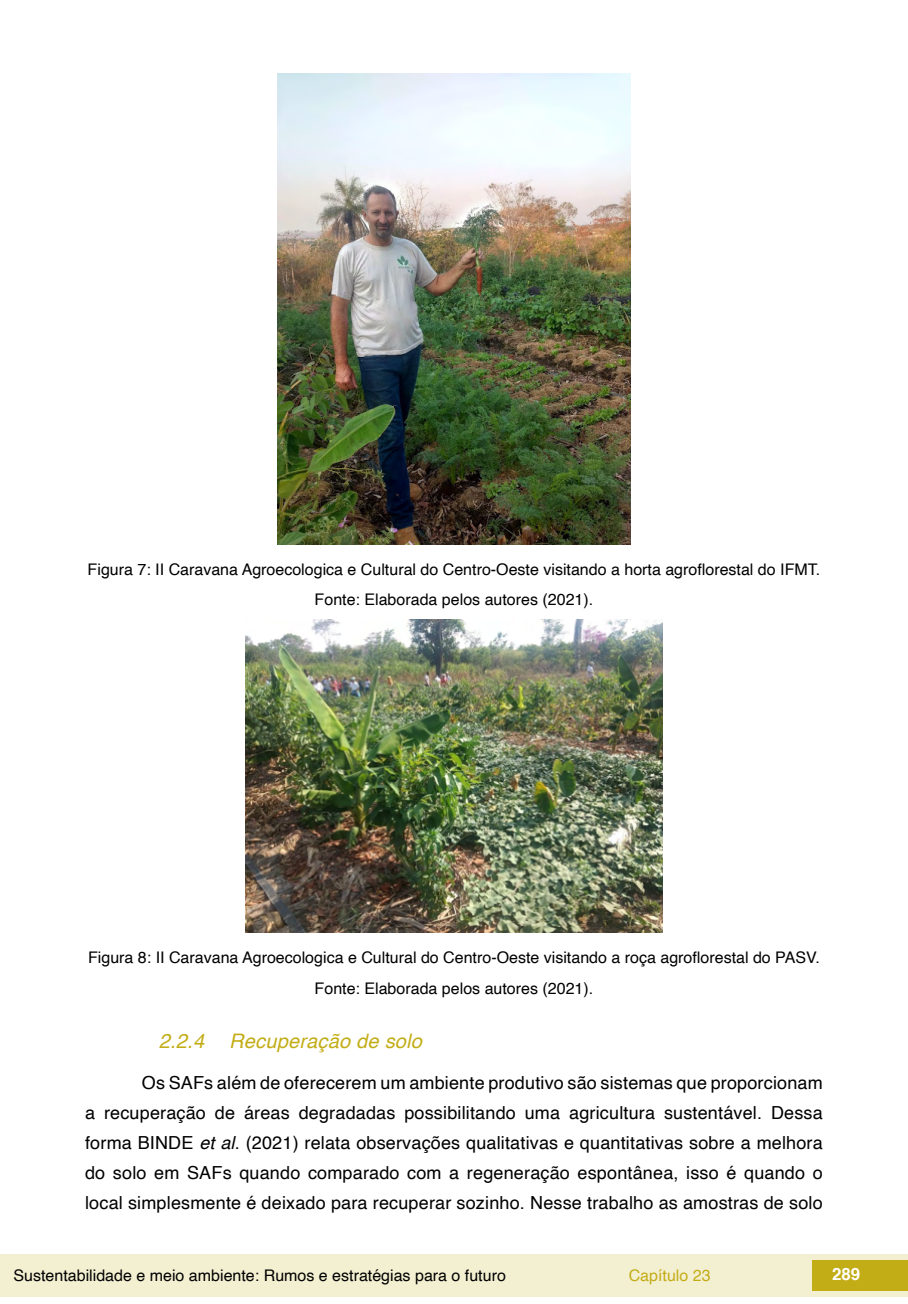
<style>
.page{position:relative;width:908px;height:1304px;background:#fff}
.page>*{position:absolute;margin:0;border:0;box-sizing:border-box;transform-origin:0 0}
.t1{font:italic 20px "Helvetica";letter-spacing:.01em;color:#c3ad17}
.txt{font:18px/30px "Helvetica";letter-spacing:.01em;color:#000;text-align:justify}
.t2{font:700 16.8px "Helvetica";color:#fff}
.imagens_graf_tab{font:16px "Helvetica";color:#000}
.t3{font:16px "Helvetica";color:#c3ad17}
.s1{font-style:italic}
</style>
<div class="page">
<div style="left:0;top:1254px;width:906px;height:43px;background:#f3efd1"></div>
<div style="left:812px;top:1261px;width:95px;height:30px;background:#c3ad17"></div>
<img style="left:277px;top:74px;width:353px;height:470px">
<img style="left:245px;top:620px;width:417px;height:313px">
<p class="imagens_graf_tab" style="left:88px;top:557px;width:733px">Figura 7: II Caravana Agroecologica e Cultural do Centro-Oeste visitando a horta agroflorestal do IFMT.</p>
<p class="imagens_graf_tab" style="left:314px;top:587px;width:280px">Fonte: Elaborada pelos autores (2021).</p>
<p class="imagens_graf_tab" style="left:88px;top:945px;width:733px">Figura 8: II Caravana Agroecologica e Cultural do Centro-Oeste visitando a roça agroflorestal do PASV.</p>
<p class="imagens_graf_tab" style="left:314px;top:976px;width:280px">Fonte: Elaborada pelos autores (2021).</p>
<p class="t1" style="left:159px;top:1025px;width:47px">2.2.4</p>
<p class="t1" style="left:229px;top:1025px;width:194px">Recuperação de solo</p>
<p class="txt" style="left:85px;top:1069px;width:738px;text-indent:57px">Os SAFs além de oferecerem um ambiente produtivo são sistemas que proporcionam a recuperação de áreas degradadas possibilitando uma agricultura sustentável. Dessa forma BINDE <span class="s1">et al</span>. (2021) relata observações qualitativas e quantitativas sobre a melhora do solo em SAFs quando comparado com a regeneração espontânea, isso é quando o local simplesmente é deixado para recuperar sozinho. Nesse trabalho as amostras de solo</p>
<p class="imagens_graf_tab" style="left:14px;top:1263px;width:493px">Sustentabilidade e meio ambiente: Rumos e estratégias para o futuro</p>
<p class="t3" style="left:628px;top:1263px;width:83px">Capítulo 23</p>
<p class="t2" style="left:831px;top:1261px;width:30px">289</p>
</div>
